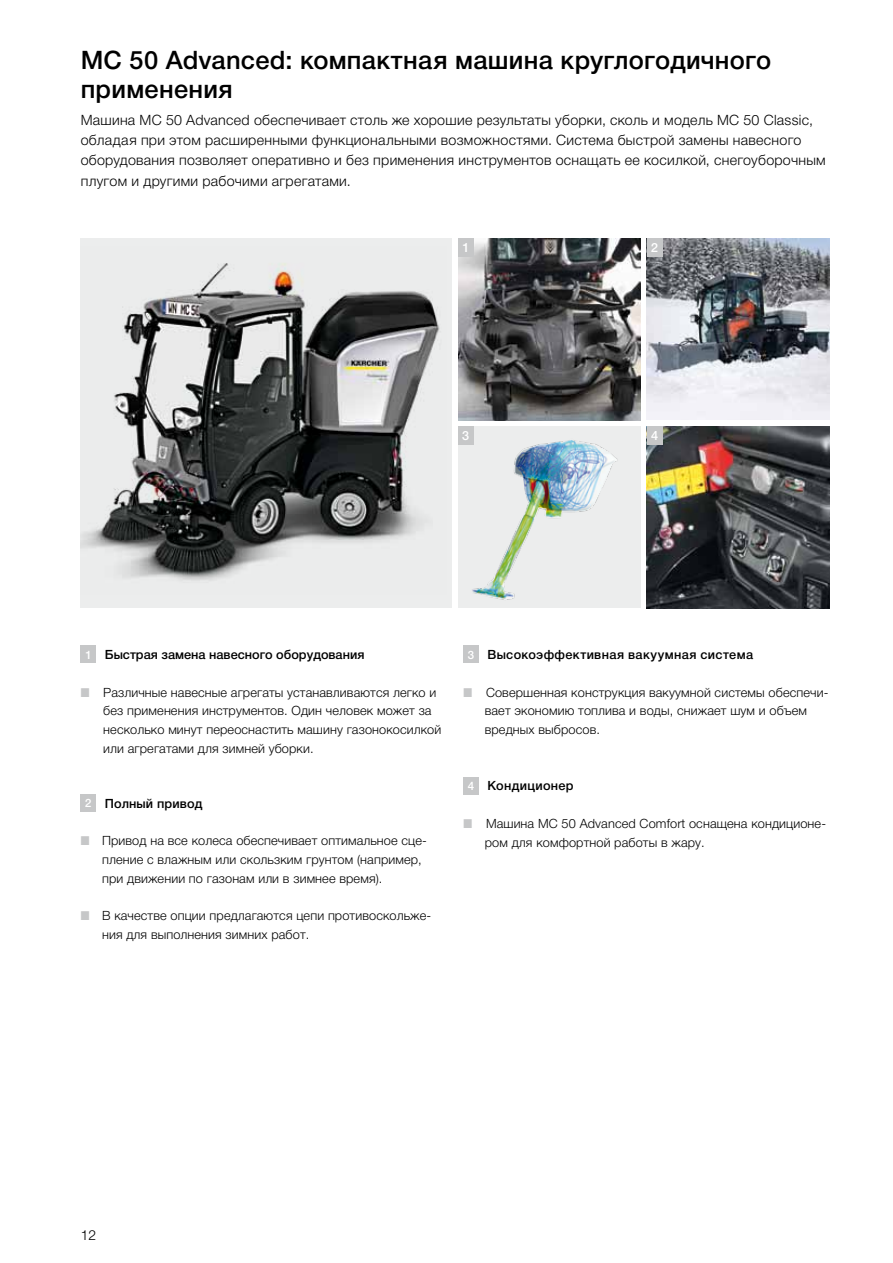
<style>
.page{position:relative;width:893px;height:1263px;background:#fff}
.page>*{position:absolute;margin:0;border:0;box-sizing:border-box;transform-origin:0 0}
.t1{font:500 25.5px/28.5px "Helvetica Neue Cyr";letter-spacing:.01em;color:#000}
.t2{font:300 14.25px/20.2px "Helvetica Neue Cyr";letter-spacing:.02em;color:#000}
.t3{font:300 13.8px "Helvetica Neue Cyr";color:#000}
.t4{font:300 12.75px/18.8px "Helvetica Neue Cyr";letter-spacing:.01em;color:#000}
.t5{font:500 12.75px "Helvetica Neue Cyr";letter-spacing:.01em;color:#000}
.t6{font:500 12.75px "Helvetica Neue Cyr";color:#fff}
.s1{font-size:11.7px;color:#fff}
.s2{color:#c6c7c8}
</style>
<div class="page">
<div style="left:458px;top:426px;width:182px;height:182px;background:#eceded"></div>
<img style="left:472px;top:426px;width:146px;height:174px">
<img style="left:458px;top:238px;width:182px;height:182px">
<img style="left:647px;top:426px;width:182px;height:183px">
<img style="left:647px;top:238px;width:182px;height:182px">
<div style="left:458px;top:238px;width:15px;height:19px;background:#c6c7c8"></div>
<div style="left:458px;top:426px;width:15px;height:19px;background:#c6c7c8"></div>
<div style="left:647px;top:426px;width:15px;height:19px;background:#c6c7c8"></div>
<div style="left:647px;top:238px;width:15px;height:19px;background:#c6c7c8"></div>
<div style="left:81px;top:238px;width:371px;height:370px;background:#eceded"></div>
<img style="left:81px;top:263px;width:359px;height:318px">
<img style="left:101px;top:264px;width:126px;height:265px">
<div style="left:463px;top:646px;width:16px;height:17px;background:#c6c7c8"></div>
<div style="left:463px;top:777px;width:16px;height:17px;background:#c6c7c8"></div>
<div style="left:81px;top:646px;width:15px;height:17px;background:#c6c7c8"></div>
<div style="left:81px;top:794px;width:15px;height:17px;background:#c6c7c8"></div>
<h1 class="t1" style="left:81px;top:46px;width:692px">MC 50 Advanced: компактная машина круглогодичного применения</h1>
<p class="t2" style="left:81px;top:110px;width:746px">Машина MC 50 Advanced обеспечивает столь же хорошие результаты уборки, сколь и модель MC 50 Classic, обладая при этом расширенными функциональными возможностями. Система быстрой замены навесного оборудования позволяет оперативно и без применения инструментов оснащать ее косилкой, снегоуборочным плугом и другими рабочими агрегатами.</p>
<p class="t6" style="left:462px;top:241px;width:9px">1</p>
<p class="t6" style="left:651px;top:241px;width:9px">2</p>
<p class="t6" style="left:462px;top:429px;width:9px">3</p>
<p class="t6" style="left:651px;top:429px;width:9px">4</p>
<p class="t5" style="left:85px;top:648px;width:281px"><span class="s1">1</span> Быстрая замена навесного оборудования</p>
<p class="t4" style="left:103px;top:683px;width:340px;text-indent:-22px"><span class="s2">■</span> Различные навесные агрегаты устанавливаются легко и без применения инструментов. Один человек может за несколько минут переоснастить машину газонокосилкой или агрегатами для зимней уборки.</p>
<p class="t5" style="left:85px;top:796px;width:119px"><span class="s1">2</span> Полный привод</p>
<p class="t4" style="left:102px;top:831px;width:326px;text-indent:-21px"><span class="s2">■</span> Привод на все колеса обеспечивает оптимальное сце&shy;пление с влажным или скользким грунтом (например, при движении по газонам или в зимнее время).</p>
<p class="t4" style="left:102px;top:906px;width:331px;text-indent:-21px"><span class="s2">■</span> В качестве опции предлагаются цепи противоскольже&shy;ния для выполнения зимних работ.</p>
<p class="t5" style="left:468px;top:648px;width:287px"><span class="s1">3</span> Высокоэффективная вакуумная система</p>
<p class="t4" style="left:485px;top:683px;width:345px;text-indent:-21px"><span class="s2">■</span> Совершенная конструкция вакуумной системы обеспечи&shy;вает экономию топлива и воды, снижает шум и объем вредных выбросов.</p>
<p class="t5" style="left:468px;top:779px;width:107px"><span class="s1">4</span> Кондиционер</p>
<p class="t4" style="left:485px;top:814px;width:343px;text-indent:-21px"><span class="s2">■</span> Машина MC 50 Advanced Comfort оснащена кондиционе&shy;ром для комфортной работы в жару.</p>
<p class="t3" style="left:81px;top:1227px;width:17px">12</p>
</div>
